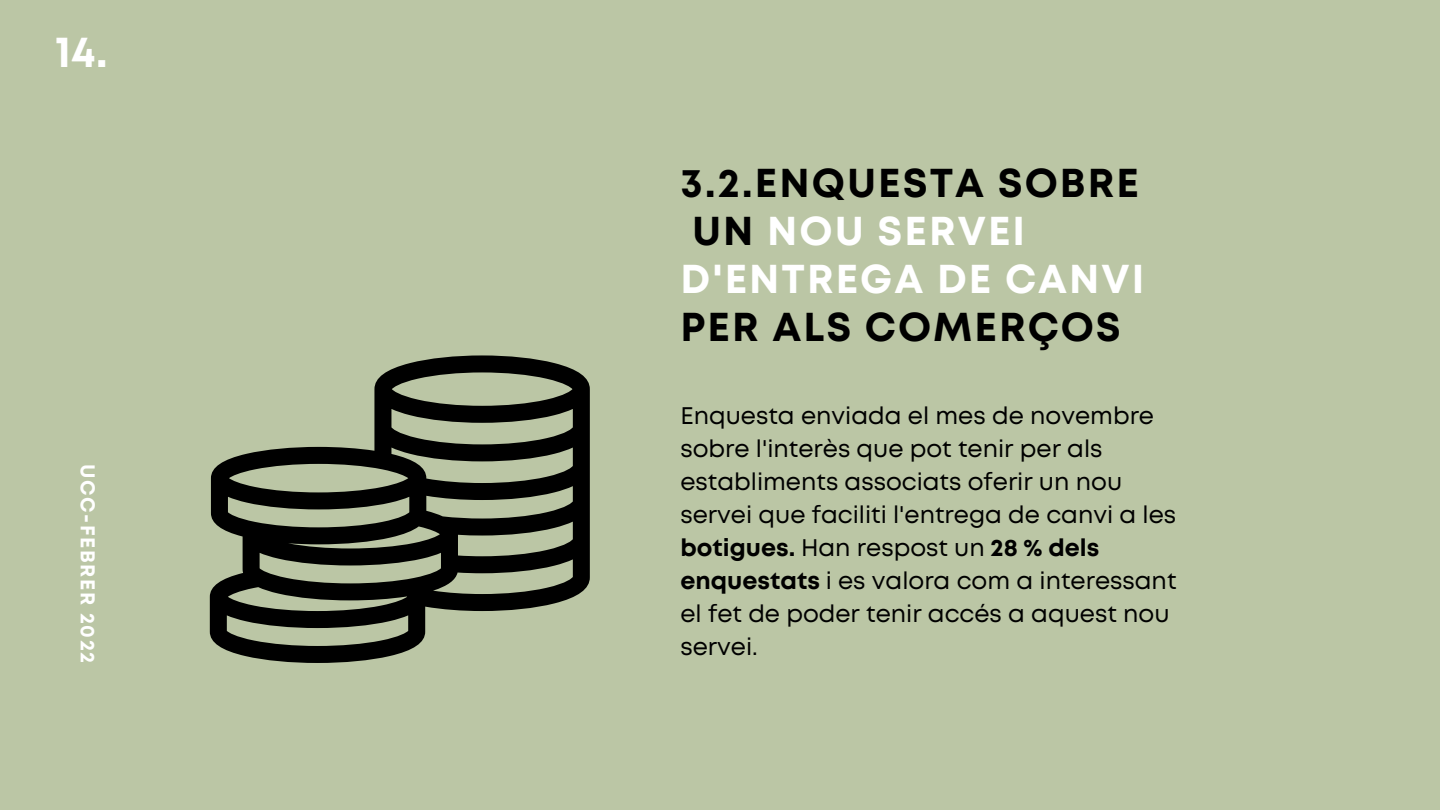
<style>
.page{position:relative;width:1440px;height:810px;background:#bbc6a5}
.page>*{position:absolute;margin:0;border:0;box-sizing:border-box;transform-origin:0 0}
.t1{font:700 44px "Mont";color:#fff}
.t2{font:700 40.3px/48px "Mont";letter-spacing:.05em;color:#fff}
.t3{font:700 40.3px "Mont";letter-spacing:.05em;color:#000}
.t4{font:24px/33px "Mont";color:#000}
.t5{font:700 20px "Mont";letter-spacing:.08em;color:#fff}
.s1{color:#000}
.s2{font-weight:700}
</style>
<div class="page">
<svg style="left:210px;top:355px;width:380px;height:308px"></svg>
<h1 class="t1" style="left:55px;top:35px;width:54px">14.</h1>
<p class="t5" style="left:95px;top:464px;width:201px;rotate:90deg">UCC-FEBRER 2022</p>
<h2 class="t2" style="left:680px;top:162px;width:465px"><span class="s1">3.2.ENQUESTA SOBRE<br>UN</span> NOU SERVEI<br>D'ENTREGA DE CANVI</h2>
<h2 class="t3" style="left:680px;top:312px;width:442px">PER ALS COMERÇOS</h2>
<p class="t4" style="left:680px;top:401px;width:498px">Enquesta enviada el mes de novembre sobre l'interès que pot tenir per als establiments associats oferir un nou servei que faciliti l'entrega de canvi a les <span class="s2">botigues.</span> Han respost un <span class="s2">28 % dels enquestats</span> i es valora com a interessant el fet de poder tenir accés a aquest nou servei.</p>
</div>
